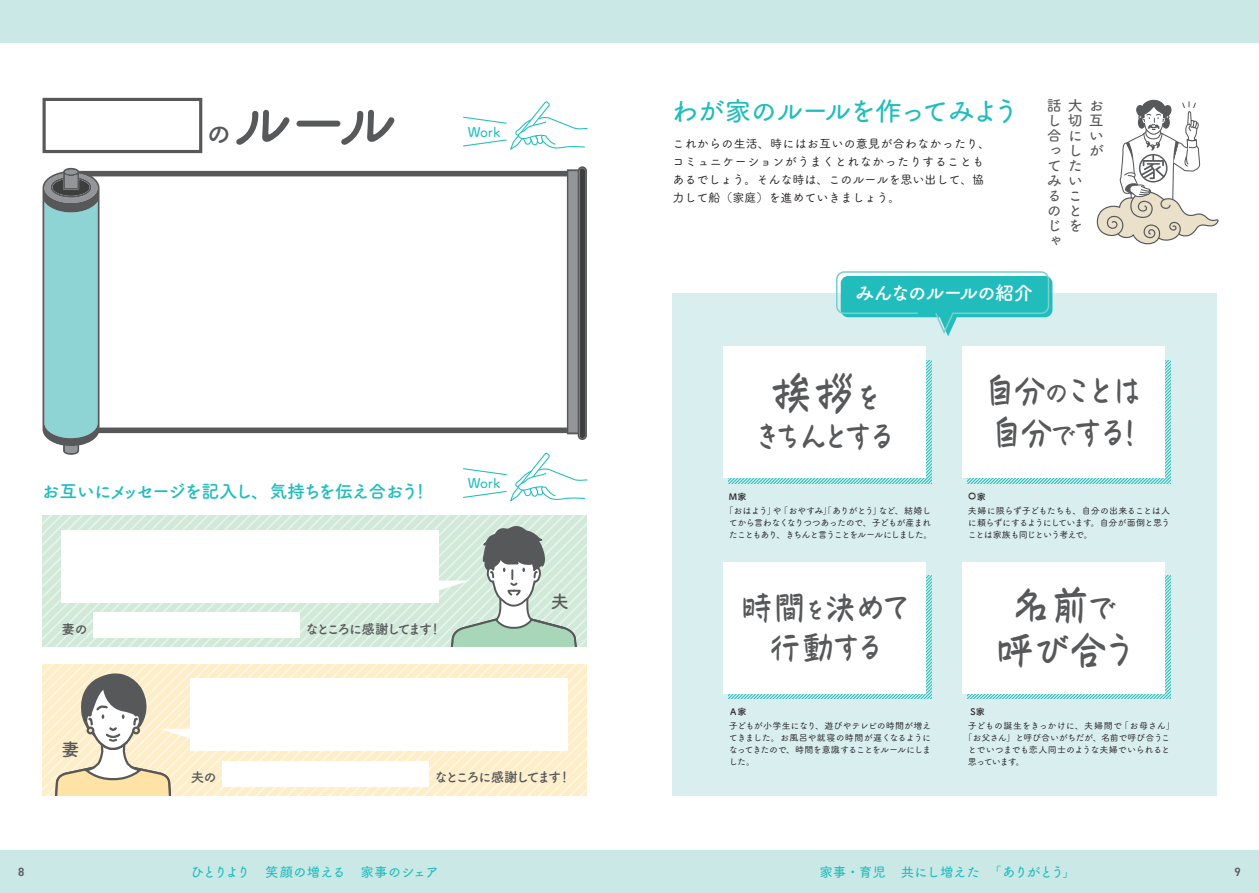
<style>
.page{position:relative;width:1259px;height:893px;background:#fff}
.page>*{position:absolute;margin:0;border:0;box-sizing:border-box;transform-origin:0 0}
.t1{font:60px "Tsuku A Rd Gothic Std B";color:#57585a}
.t2{font:500 43.5px "P Penpal Std N";color:#57585a}
.t3{font:500 39px/45px "P Penpal Std N";letter-spacing:-.06em;color:#57585a;text-align:center}
.t4{font:500 34.5px/42px "P Penpal Std N";letter-spacing:-.25em;color:#57585a}
.t5{font:500 33px/40.5px "P Penpal Std N";letter-spacing:-.095em;color:#57585a;text-align:center}
.t6{font:500 33px "P Penpal Std N";letter-spacing:-.265em;color:#57585a}
.t7{font:27px "Tsuku A Rd Gothic Std D";letter-spacing:-.05em;color:#21bdbd}
.t8{font:25.65px "Tsuku A Rd Gothic Std B";color:#57585a}
.t9{font:19.05px "Tsuku A Rd Gothic Std B";letter-spacing:-.06em;color:#fff}
.t10{font:18px "Tsuku A Rd Gothic Std B";letter-spacing:-.105em;color:#21bdbd}
.t11{font:18px "Tsuku A Rd Gothic Std B";color:#57585a}
.t12{font:15px/15px "Tsuku A Rd Gothic Std D";color:#57585a}
.t13{font:13.5px "Tsuku A Rd Gothic Std B";letter-spacing:-.18em;color:#57585a}
.t14{font:13.5px "Tsuku B Rd Gothic Std D";letter-spacing:-.02em;color:#21bdbd}
.t15{font:13.5px "Tsuku B Rd Gothic Std D";letter-spacing:-.045em;color:#21bdbd}
.t16{font:13.5px "Tsuku A Rd Gothic Std D";color:#21bdbd}
.t17{font:12px/18px "Tsuku A Rd Gothic Std M";letter-spacing:.02em;color:#231f20}
.t18{font:600 12px "DIN2014";color:#57585a}
.t19{font:9px/12px "Tsuku A Rd Gothic Std M";letter-spacing:-.065em;color:#231f20;text-align:justify}
.t20{font:9px/12px "Tsuku A Rd Gothic Std M";letter-spacing:-.085em;color:#231f20;text-align:center}
.t21{font:9px "Tsuku A Rd Gothic Std M";letter-spacing:-.045em;color:#231f20}
.t22{font:9px "Tsuku A Rd Gothic Std M";color:#231f20}
.t23{font:9px "Tsuku A Rd Gothic Std M";letter-spacing:-.03em;color:#231f20}
.t24{font:9px "Tsuku A Rd Gothic Std B";letter-spacing:-.005em;color:#231f20}
.s1{font-size:33px}
.s2{font-size:26.4px}
.s3{font-size:27.6px}
.s4{font-size:31.2px}
</style>
<div class="page">
<div style="left:0;top:850px;width:629px;height:43px;background:#c9e8e6"></div>
<div style="left:629px;top:850px;width:630px;height:43px;background:#c9e8e6"></div>
<div style="left:0;top:0;width:629px;height:43px;background:#c9e8e6"></div>
<div style="left:629px;top:0;width:630px;height:43px;background:#c9e8e6"></div>
<div style="left:672px;top:293px;width:544px;height:502px;background:#d8eeef"></div>
<svg style="left:43px;top:166px;width:544px;height:289px"></svg>
<div style="left:43px;top:98px;width:159px;height:55px;border:3px solid #57585a"></div>
<svg style="left:43px;top:516px;width:544px;height:131px"></svg>
<svg style="left:43px;top:664px;width:544px;height:131px"></svg>
<svg style="left:729px;top:360px;width:202px;height:123px"></svg>
<svg style="left:729px;top:576px;width:202px;height:123px"></svg>
<svg style="left:968px;top:360px;width:202px;height:123px"></svg>
<svg style="left:968px;top:576px;width:202px;height:123px"></svg>
<div style="left:723px;top:346px;width:203px;height:132px;background:#fff"></div>
<div style="left:723px;top:562px;width:203px;height:132px;background:#fff"></div>
<div style="left:962px;top:346px;width:202px;height:132px;background:#fff"></div>
<div style="left:962px;top:562px;width:202px;height:132px;background:#fff"></div>
<svg style="left:836px;top:271px;width:216px;height:65px"></svg>
<svg style="left:463px;top:101px;width:125px;height:49px"></svg>
<svg style="left:462px;top:452px;width:126px;height:49px"></svg>
<svg style="left:1096px;top:99px;width:123px;height:146px"></svg>
<h1 class="t1" style="left:232px;top:77px;width:166px">ルール</h1>
<h3 class="t8" style="left:206px;top:114px;width:27px">の</h3>
<h3 class="t16" style="left:468px;top:121px;width:34px">Work</h3>
<h3 class="t10" style="left:41px;top:477px;width:390px">お互いにメッセージを記入し、気持ちを伝え合おう！</h3>
<h3 class="t16" style="left:468px;top:473px;width:34px">Work</h3>
<h3 class="t13" style="left:62px;top:618px;width:28px">妻の</h3>
<h3 class="t11" style="left:62px;top:735px;width:18px">妻</h3>
<h3 class="t13" style="left:305px;top:618px;width:139px">なところに感謝してます！</h3>
<h3 class="t11" style="left:551px;top:587px;width:18px">夫</h3>
<h3 class="t13" style="left:191px;top:766px;width:28px">夫の</h3>
<h3 class="t13" style="left:434px;top:766px;width:139px">なところに感謝してます！</h3>
<h3 class="t7" style="left:671px;top:90px;width:350px">わが家のルールを作ってみよう</h3>
<h3 class="t17" style="left:672px;top:134px;width:319px">これからの生活、時にはお互いの意見が合わなかったり、コミュニケーションがうまくとれなかったりすることもあるでしょう。そんな時は、このルールを思い出して、協力して船（家庭）を進めていきましょう。</h3>
<h3 class="t9" style="left:855px;top:278px;width:180px">みんなのルールの紹介</h3>
<h3 class="t12" style="left:1047px;top:97px;width:16px">話し合ってみるのじゃ</h3>
<h3 class="t12" style="left:1068px;top:97px;width:16px">大切にしたいことを</h3>
<h3 class="t12" style="left:1089px;top:97px;width:16px;text-align:justify">お互いが</h3>
<h2 class="t2" style="left:770px;top:363px;width:117px">挨拶<span class="s1">を</span></h2>
<h3 class="t6" style="left:751px;top:413px;width:149px">きちんとする</h3>
<p class="t24" style="left:729px;top:489px;width:19px">M家</p>
<p class="t20" style="left:724px;top:504px;width:210px">「おはよう」や「おやすみ」「ありがとう」など、結婚してから言わなくなりつつあったので、子どもが産まれたこともあり、きちんと言うことをルールにしました。</p>
<h3 class="t5" style="left:740px;top:586px;width:174px">時間<span class="s2">を</span>決めて行動する</h3>
<p class="t24" style="left:729px;top:705px;width:19px">Ａ家</p>
<p class="t19" style="left:729px;top:719px;width:204px">子どもが小学生になり、遊びやテレビの時間が増えてきました。お風呂や就寝の時間が遅くなるようになってきたので、時間を意識することをルールにしました。</p>
<h3 class="t4" style="left:983px;top:369px;width:165px">自分<span class="s3">の</span>ことは自分<span class="s3">で</span>する！</h3>
<p class="t24" style="left:968px;top:489px;width:19px">O家</p>
<p class="t19" style="left:968px;top:504px;width:204px">夫婦に限らず子どもたちも、自分の出来ることは人に頼らずにするようにしています。自分が面倒と思うことは家族も同じという考えで。</p>
<h3 class="t3" style="left:995px;top:581px;width:145px">名前<span class="s4">で</span>呼び合う</h3>
<p class="t24" style="left:970px;top:705px;width:16px">S家</p>
<p class="t22" style="left:968px;top:719px;width:208px">子どもの誕生をきっかけに、夫婦間で「お母さん」</p>
<p class="t21" style="left:963px;top:731px;width:208px">「お父さん」と呼び合いがちだが、名前で呼び合うこ</p>
<p class="t23" style="left:968px;top:743px;width:204px">とでいつまでも恋人同士のような夫婦でいられると</p>
<p class="t19" style="left:968px;top:755px;width:58px">思っています。</p>
<h3 class="t15" style="left:190px;top:861px;width:250px">ひとりより　笑顔の増える　家事のシェア</h3>
<h3 class="t14" style="left:819px;top:861px;width:258px">家事・育児　共にし増えた　「ありがとう」</h3>
<h3 class="t18" style="left:18px;top:864px;width:8px">8</h3>
<h3 class="t18" style="left:1234px;top:864px;width:8px">9</h3>
</div>
